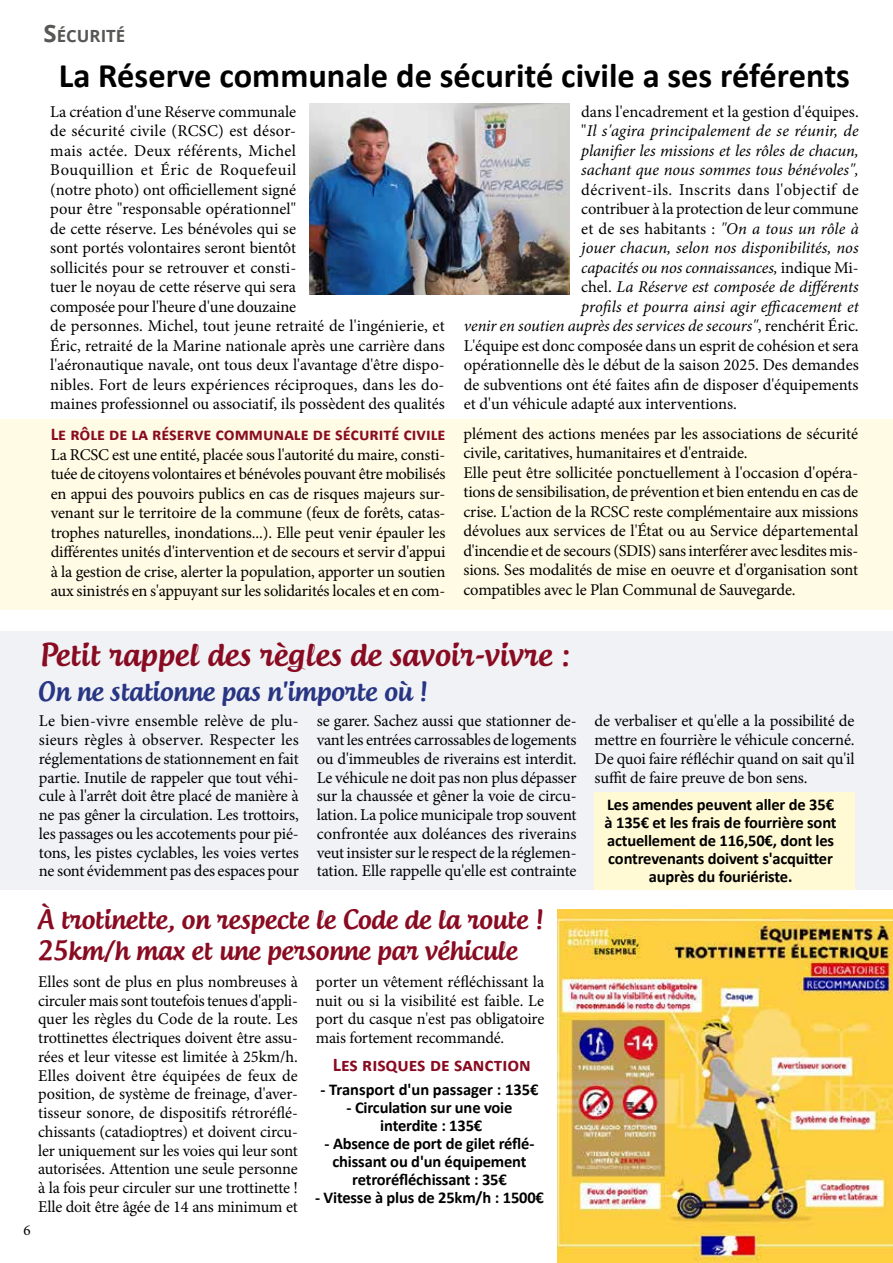
<style>
.page{position:relative;width:893px;height:1263px;background:#fff}
.page>*{position:absolute;margin:0;border:0;box-sizing:border-box;transform-origin:0 0}
.t1{font:700 34.5px "Calibri";color:#000}
.t2{font:500 30px "Androgyne";color:#890b21}
.t3{font:500 25.5px/31.5px "Androgyne";letter-spacing:-.01em;color:#890b21}
.t4{font:500 25.5px "Androgyne";letter-spacing:-.01em;color:#283583}
.t5{font:700 19.5px "Calibri";color:#890b21}
.t6{font:700 18px "Calibri";color:#890b21}
.t7{font:700 16.8px "Open Sans";color:#575756}
.t8{font:16.5px/18.8px "Minion Pro";letter-spacing:-.005em;color:#000;text-align:justify}
.t9{font:italic 16.5px/19.5px "Minion Pro";letter-spacing:-.005em;color:#000;text-align:justify}
.t10{font:700 16.5px/18px "Calibri";letter-spacing:-.01em;color:#000;text-align:center}
.t11{font:16.5px "Minion Pro";letter-spacing:.025em;color:#000}
.t12{font:15px "Minion Pro";color:#000}
.s1{font-size:24px}
.s2{font-style:normal}
.s3{font-style:italic}
</style>
<div class="page">
<div style="left:0;top:631px;width:893px;height:259px;background:#f0f2f6"></div>
<div style="left:594px;top:792px;width:260px;height:98px;background:#fffad4"></div>
<div style="left:0;top:419px;width:893px;height:190px;background:#fffbe4"></div>
<img style="left:309px;top:104px;width:261px;height:190px">
<img style="left:557px;top:910px;width:336px;height:353px">
<p class="t7" style="left:44px;top:24px;width:83px"><span class="s1">S</span>ÉCU RITÉ</p>
<h1 class="t1" style="left:59px;top:51px;width:793px">La Réserve communale de sécurité civile a ses référents</h1>
<p class="t8" style="left:50px;top:102px;width:396px;line-height:19.5px;text-align:left">La création d'une Réserve communale<br>de sécurité civile (RCSC) est désor-<br>mais actée. Deux référents, Michel<br>Bouquillion et Éric de Roquefeuil<br>(notre photo) ont officiellement signé<br>pour être "responsable opérationnel"<br>de cette réserve. Les bénévoles qui se<br>sont portés volontaires seront bientôt<br>sollicités pour se retrouver et consti-<br>tuer le noyau de cette réserve qui sera<br>composée pour l'heure d'une douzaine<br>de personnes. Michel, tout jeune retraité de l'ingénierie, et Éric, retraité de la Marine nationale après une carrière dans l'aéronautique navale, ont tous deux l'avantage d'être dispo&shy;nibles. Fort de leurs expériences réciproques, dans les do&shy;maines professionnel ou associatif, ils possèdent des qualités</p>
<p class="t9" style="left:581px;top:102px;width:279px"><span class="s2">dans l'encadrement et la gestion d'équipes. "</span>Il s'agira principalement de se réunir, de planifier les missions et les rôles de chacun, sachant que nous sommes tous bénévoles",</p>
<p class="t11" style="left:581px;top:178px;width:279px">décrivent-ils. Inscrits dans l'objectif de</p>
<p class="t8" style="left:581px;top:200px;width:279px">contribuer à la protection de leur commune</p>
<p class="t8" style="left:581px;top:219px;width:279px">et de ses habitants : <span class="s3">"On a tous un rôle à</span></p>
<p class="t9" style="left:581px;top:238px;width:279px">jouer chacun, selon nos disponibilités, nos</p>
<p class="t9" style="left:581px;top:258px;width:279px">capacités ou nos connaissances, <span class="s2">indique Mi-</span></p>
<p class="t9" style="left:581px;top:277px;width:279px"><span class="s2">chel.</span> La Réserve est composée de différents</p>
<p class="t9" style="left:581px;top:297px;width:279px">profils et pourra ainsi agir efficacement et</p>
<p class="t9" style="left:464px;top:316px;width:396px">venir en soutien auprès des services de secours"<span class="s2">, renchérit Éric.</span></p>
<p class="t8" style="left:464px;top:336px;width:397px">L'équipe est donc composée dans un esprit de cohésion et sera</p>
<p class="t8" style="left:464px;top:356px;width:396px">opérationnelle dès le début de la saison 2025. Des demandes</p>
<p class="t8" style="left:464px;top:375px;width:396px">de subventions ont été faites afin de disposer d'équipements</p>
<p class="t8" style="left:464px;top:395px;width:275px">et d'un véhicule adapté aux interventions.</p>
<p class="t6" style="left:51px;top:422px;width:396px">Le rôle de la réserve communale de sécurité civile</p>
<p class="t8" style="left:51px;top:445px;width:396px;line-height:19.5px">La RCSC est une entité, placée sous l'autorité du maire, consti&shy;tuée de citoyens volontaires et bénévoles pouvant être mobilisés en appui des pouvoirs publics en cas de risques majeurs sur&shy;venant sur le territoire de la commune (feux de forêts, catas&shy;trophes naturelles, inondations...). Elle peut venir épauler les différentes unités d'intervention et de secours et servir d'appui à la gestion de crise, alerter la population, apporter un soutien aux sinistrés en s'appuyant sur les solidarités locales et en com-</p>
<p class="t8" style="left:463px;top:424px;width:396px;line-height:19.5px;text-align:left">plément des actions menées par les associations de sécurité civile, caritatives, humanitaires et d'entraide.<br>Elle peut être sollicitée ponctuellement à l'occasion d'opéra&shy;tions de sensibilisation, de prévention et bien entendu en cas de crise. L'action de la RCSC reste complémentaire aux missions dévolues aux services de l'État ou au Service départemental d'incendie et de secours (SDIS) sans interférer avec lesdites mis&shy;sions. Ses modalités de mise en oeuvre et d'organisation sont compatibles avec le Plan Communal de Sauvegarde.</p>
<h2 class="t2" style="left:40px;top:636px;width:531px">Petit rappel des règles de savoir-vivre :</h2>
<h3 class="t4" style="left:38px;top:676px;width:391px">On ne stationne pas n'importe où !</h3>
<p class="t8" style="left:39px;top:712px;width:261px">Le bien-vivre ensemble relève de plu&shy;sieurs règles à observer. Respecter les réglementations de stationnement en fait partie. Inutile de rappeler que tout véhi&shy;cule à l'arrêt doit être placé de manière à ne pas gêner la circulation. Les trottoirs, les passages ou les accotements pour pié&shy;tons, les pistes cyclables, les voies vertes ne sont évidemment pas des espaces pour</p>
<p class="t8" style="left:317px;top:712px;width:261px">se garer. Sachez aussi que stationner de&shy;vant les entrées carrossables de logements ou d'immeubles de riverains est interdit.<br>Le véhicule ne doit pas non plus dépasser sur la chaussée et gêner la voie de circu&shy;lation. La police municipale trop souvent confrontée aux doléances des riverains veut insister sur le respect de la réglemen&shy;tation. Elle rappelle qu'elle est contrainte</p>
<p class="t8" style="left:595px;top:712px;width:261px">de verbaliser et qu'elle a la possibilité de mettre en fourrière le véhicule concerné.<br>De quoi faire réfléchir quand on sait qu'il suffit de faire preuve de bon sens.</p>
<p class="t10" style="left:605px;top:795px;width:233px">Les amendes peuvent aller de 35€ à 135€ et les frais de fourrière sont actuellement de 116,50€, dont les contrevenants doivent s'acquitter auprès du fouriériste.</p>
<h3 class="t3" style="left:38px;top:903px;width:507px">À trotinette, on respecte le Code de la route !<br>25km/h max et une personne par véhicule</h3>
<p class="t12" style="left:24px;top:1220px;width:9px">6</p>
<p class="t8" style="left:38px;top:972px;width:261px">Elles sont de plus en plus nombreuses à circuler mais sont toutefois tenues d'appli&shy;quer les règles du Code de la route. Les trottinettes électriques doivent être assu&shy;rées et leur vitesse est limitée à 25km/h.<br>Elles doivent être équipées de feux de position, de système de freinage, d'aver&shy;tisseur sonore, de dispositifs rétroréflé&shy;chissants (catadioptres) et doivent circu&shy;ler uniquement sur les voies qui leur sont autorisées. Attention une seule personne à la fois peur circuler sur une trottinette !<br>Elle doit être âgée de 14 ans minimum et</p>
<p class="t8" style="left:316px;top:972px;width:230px">porter un vêtement réfléchissant la nuit ou si la visibilité est faible. Le port du casque n'est pas obligatoire mais fortement recommandé.</p>
<p class="t5" style="left:333px;top:1051px;width:200px">Les risques de sanction</p>
<p class="t10" style="left:320px;top:1080px;width:219px">- Transport d'un passager : 135€</p>
<p class="t10" style="left:347px;top:1098px;width:167px">- Circulation sur une voie interdite : 135€</p>
<p class="t10" style="left:325px;top:1134px;width:211px">- Absence de port de gilet réflé&shy;chissant ou d'un équipement retroréfléchissant : 35€</p>
<p class="t10" style="left:315px;top:1188px;width:230px">- Vitesse à plus de 25km/h : 1500€</p>
</div>
